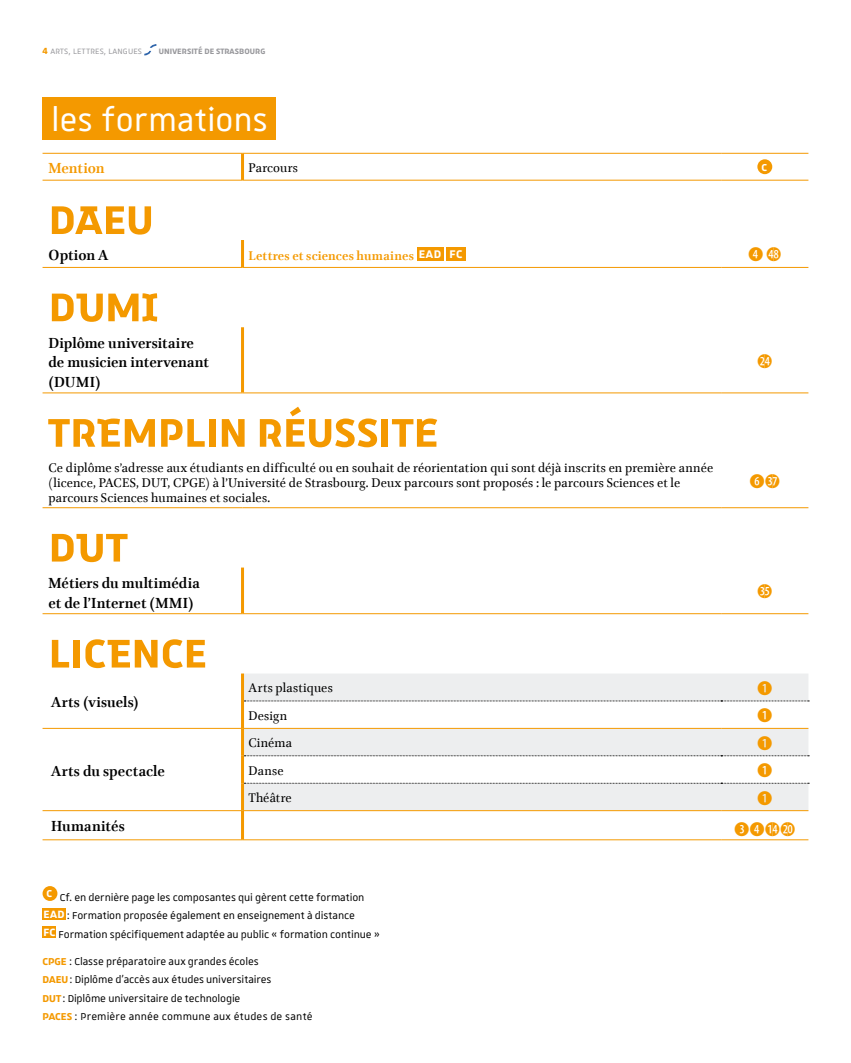
<style>
.page{position:relative;width:851px;height:1063px;background:#fff}
.page>*{position:absolute;margin:0;border:0;box-sizing:border-box;transform-origin:0 0}
.t1{font:54px "Unistra 20 Bold";letter-spacing:.005em;color:#f49900}
.t2{font:42px "Unistra 28 Regular";color:#fff}
.t3{font:19.5px "Combi Numerals Solid";color:#f49900}
.t4{font:700 16.5px/19.5px "Brill";letter-spacing:.005em;color:#000}
.t5{font:700 16.5px "Brill";letter-spacing:-.01em;color:#f49900}
.t6{font:14.25px/15px "Brill";letter-spacing:.01em;color:#000}
.t7{font:700 14.25px "Brill";letter-spacing:.01em;color:#f49900}
.t8{font:13.5px/18.5px "Unistra 28 Regular";letter-spacing:-.005em;color:#000}
.t9{font:13.5px "Unistra 20 Bold";color:#fff}
.t10{font:10.5px "Unistra 20 Bold";letter-spacing:.01em;color:#98989c}
.t11{font:10.5px "Unistra 28 Regular";letter-spacing:.01em;color:#98989c}
.s1{font-family:"Unistra 20 Bold";font-size:12px;color:#f49900}
.s2{font-family:"Unistra 20 Bold";font-size:14.25px;color:#fff}
.s3{font-family:"Unistra 20 Bold";color:#f49900}
</style>
<div class="page">
<svg style="left:144px;top:44px;width:12px;height:12px"></svg>
<div style="left:43px;top:98px;width:233px;height:42px;background:#f49900"></div>
<div style="left:244px;top:674px;width:564px;height:27px;background:#edeeef"></div>
<svg style="left:244px;top:727px;width:564px;height:113px"></svg>
<svg style="left:244px;top:701px;width:565px;height:1px"></svg>
<svg style="left:244px;top:756px;width:565px;height:1px"></svg>
<svg style="left:244px;top:783px;width:565px;height:1px"></svg>
<hr style="left:43px;top:153px;width:199px;height:1px;background:#f49900">
<hr style="left:241px;top:154px;width:3px;height:26px;background:#f49900">
<hr style="left:242px;top:153px;width:479px;height:1px;background:#f49900">
<hr style="left:721px;top:153px;width:87px;height:1px;background:#f49900">
<hr style="left:43px;top:180px;width:199px;height:1px;background:#f49900">
<hr style="left:242px;top:180px;width:479px;height:1px;background:#f49900">
<hr style="left:721px;top:180px;width:87px;height:1px;background:#f49900">
<hr style="left:241px;top:240px;width:3px;height:27px;background:#f49900">
<hr style="left:43px;top:267px;width:199px;height:1px;background:#f49900">
<hr style="left:43px;top:507px;width:199px;height:1px;background:#f49900">
<hr style="left:242px;top:507px;width:479px;height:1px;background:#f49900">
<hr style="left:242px;top:267px;width:479px;height:1px;background:#f49900">
<hr style="left:721px;top:267px;width:87px;height:1px;background:#f49900">
<hr style="left:721px;top:507px;width:87px;height:1px;background:#f49900">
<hr style="left:241px;top:327px;width:3px;height:66px;background:#f49900">
<hr style="left:241px;top:568px;width:3px;height:45px;background:#f49900">
<hr style="left:241px;top:674px;width:3px;height:27px;background:#f49900">
<hr style="left:241px;top:701px;width:3px;height:27px;background:#f49900">
<hr style="left:43px;top:728px;width:199px;height:1px;background:#f49900">
<hr style="left:241px;top:729px;width:3px;height:27px;background:#f49900">
<hr style="left:242px;top:728px;width:479px;height:1px;background:#f49900">
<hr style="left:721px;top:728px;width:87px;height:1px;background:#f49900">
<hr style="left:241px;top:756px;width:3px;height:27px;background:#f49900">
<hr style="left:241px;top:783px;width:3px;height:27px;background:#f49900">
<hr style="left:43px;top:810px;width:199px;height:1px;background:#f49900">
<hr style="left:241px;top:811px;width:3px;height:29px;background:#f49900">
<hr style="left:242px;top:810px;width:479px;height:1px;background:#f49900">
<hr style="left:721px;top:810px;width:87px;height:1px;background:#f49900">
<hr style="left:43px;top:840px;width:199px;height:1px;background:#f49900">
<hr style="left:242px;top:840px;width:479px;height:1px;background:#f49900">
<hr style="left:721px;top:840px;width:87px;height:1px;background:#f49900">
<hr style="left:43px;top:393px;width:199px;height:1px;background:#f49900">
<hr style="left:242px;top:393px;width:479px;height:1px;background:#f49900">
<hr style="left:721px;top:393px;width:87px;height:1px;background:#f49900">
<hr style="left:43px;top:613px;width:199px;height:1px;background:#f49900">
<hr style="left:242px;top:613px;width:479px;height:1px;background:#f49900">
<hr style="left:721px;top:613px;width:87px;height:1px;background:#f49900">
<div style="left:757px;top:159px;width:15px;height:15px;background:#f49900;border-radius:50%"></div>
<div style="left:416px;top:247px;width:27px;height:13px;background:#f49900"></div>
<div style="left:446px;top:247px;width:19px;height:13px;background:#f49900"></div>
<div style="left:43px;top:886px;width:14px;height:15px;background:#f49900;border-radius:50%"></div>
<div style="left:43px;top:908px;width:23px;height:11px;background:#f49900"></div>
<div style="left:43px;top:927px;width:13px;height:11px;background:#f49900"></div>
<p class="t11" style="left:43px;top:46px;width:101px"><span class="s1">4</span> ARTS, LETTRES, LANGUES</p>
<p class="t10" style="left:159px;top:45px;width:108px">UNIVERSITÉ DE STRASBOURG</p>
<h2 class="t2" style="left:51px;top:99px;width:218px">les formations</h2>
<p class="t5" style="left:48px;top:156px;width:58px">Mention</p>
<p class="t6" style="left:248px;top:161px;width:51px">Parcours</p>
<p class="t9" style="left:761px;top:159px;width:7px">C</p>
<h1 class="t1" style="left:49px;top:189px;width:106px">DAEU</h1>
<p class="t4" style="left:48px;top:246px;width:61px">Option A</p>
<p class="t7" style="left:248px;top:246px;width:215px">Lettres et sciences humaines <sup>EAD</sup> <sup>FC</sup></p>
<h3 class="t3" style="left:748px;top:243px;width:35px">E 4*</h3>
<h1 class="t1" style="left:49px;top:277px;width:110px">DUMI</h1>
<p class="t4" style="left:48px;top:334px;width:162px">Diplôme universitaire de musicien intervenant (DUMI)</p>
<h3 class="t3" style="left:757px;top:350px;width:17px">2$</h3>
<h1 class="t1" style="left:49px;top:402px;width:391px">TREMPLIN RÉUSSITE</h1>
<p class="t6" style="left:48px;top:461px;width:666px">Ce diplôme s’adresse aux étudiants en difficulté ou en souhait de réorientation qui sont déjà inscrits en première année (licence, PACES, DUT, CPGE) à l’Université de Strasbourg. Deux parcours sont proposés : le parcours Sciences et le parcours Sciences humaines et sociales.</p>
<h3 class="t3" style="left:749px;top:470px;width:32px">G3&amp;</h3>
<h1 class="t1" style="left:49px;top:517px;width:80px">DUT</h1>
<p class="t4" style="left:48px;top:574px;width:153px">Métiers du multimédia et de l’Internet (MMI)</p>
<h3 class="t3" style="left:757px;top:580px;width:17px">3%</h3>
<h1 class="t1" style="left:49px;top:623px;width:160px">LICENCE</h1>
<p class="t4" style="left:51px;top:693px;width:89px">Arts (visuels)</p>
<p class="t6" style="left:248px;top:681px;width:86px">Arts plastiques</p>
<h3 class="t3" style="left:757px;top:677px;width:17px">B</h3>
<p class="t6" style="left:248px;top:709px;width:40px">Design</p>
<h3 class="t3" style="left:757px;top:704px;width:17px">B</h3>
<p class="t4" style="left:51px;top:761px;width:115px">Arts du spectacle</p>
<p class="t6" style="left:248px;top:736px;width:45px">Cinéma</p>
<h3 class="t3" style="left:757px;top:732px;width:17px">B</h3>
<p class="t6" style="left:248px;top:764px;width:37px">Danse</p>
<h3 class="t3" style="left:757px;top:759px;width:17px">B</h3>
<p class="t6" style="left:248px;top:791px;width:45px">Théâtre</p>
<h3 class="t3" style="left:757px;top:787px;width:17px">B</h3>
<p class="t4" style="left:51px;top:817px;width:75px">Humanités</p>
<h3 class="t3" style="left:734px;top:818px;width:63px">DE1$2)</h3>
<p class="t8" style="left:43px;top:888px;width:338px"><sup>C</sup> Cf. en dernière page les composantes qui gèrent cette formation<br><span class="s2">EAD</span> : Formation proposée également en enseignement à distance<br><span class="s2">FC</span> Formation spécifiquement adaptée au public « formation continue »</p>
<p class="t8" style="left:43px;top:952px;width:271px"><span class="s3">CPGE</span> : Classe préparatoire aux grandes écoles<br><span class="s3">DAEU</span>: Diplôme d’accès aux études universitaires<br><span class="s3">DUT</span>: Diplôme universitaire de technologie<br><span class="s3">PACES</span> : Première année commune aux études de santé</p>
</div>
